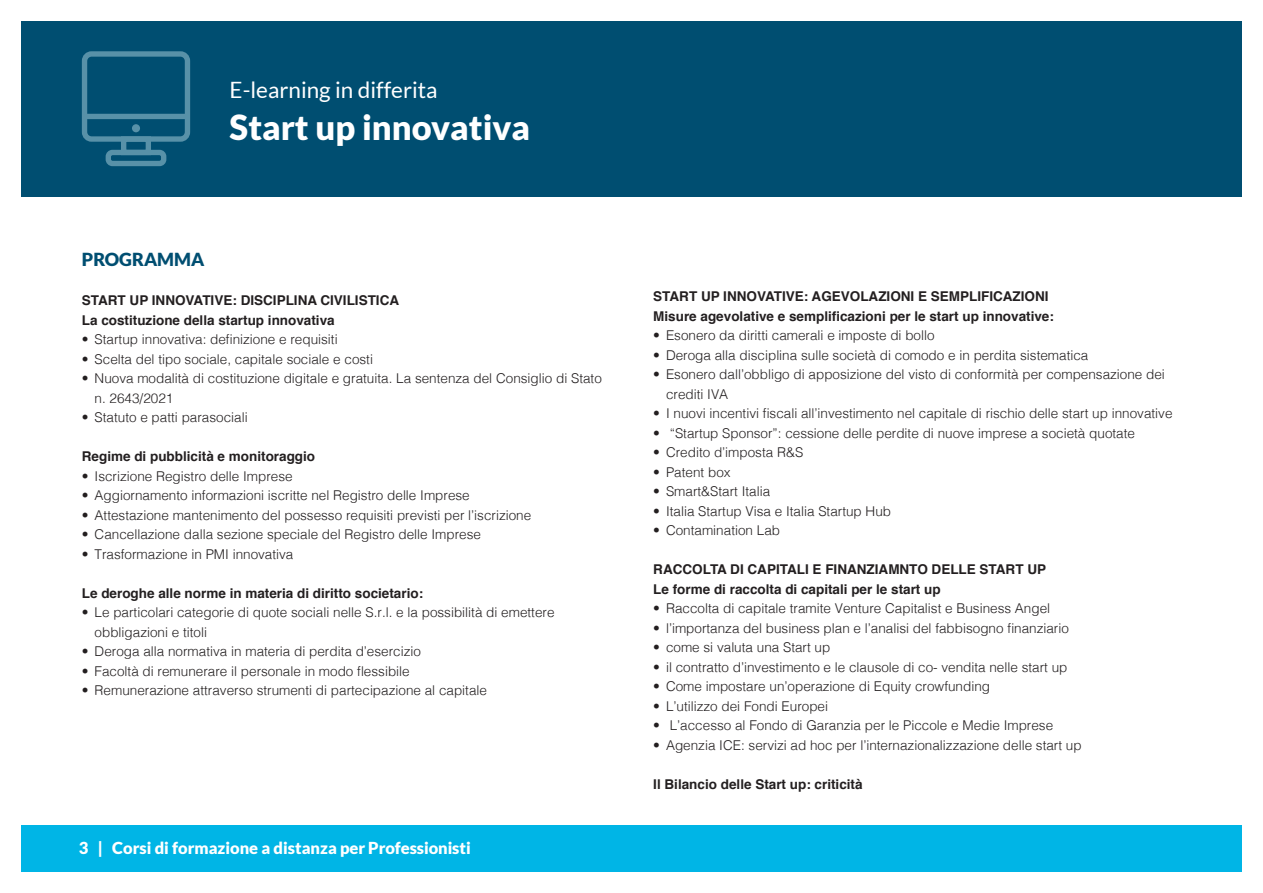
<style>
.page{position:relative;width:1263px;height:893px;background:#fff}
.page>*{position:absolute;margin:0;border:0;box-sizing:border-box;transform-origin:0 0}
.t1{font:900 34.5px "Lato";color:#fff}
.t2{font:22.5px "Lato";color:#fff}
.t3{font:900 18px "Lato";color:#004e71}
.t4{font:900 16.5px "Lato";color:#fff}
.t5{font:300 13.5px/19.5px "Helvetica";color:#231f20}
.t6{font:700 13.5px "Helvetica";color:#231f20}
</style>
<div class="page">
<div style="left:21px;top:825px;width:1221px;height:47px;background:#00b5e6"></div>
<div style="left:21px;top:21px;width:1221px;height:176px;background:#004e71"></div>
<div style="left:82px;top:51px;width:108px;height:91px;border:5px solid #5891a8;border-radius:7px"></div>
<div style="left:85px;top:114px;width:102px;height:5px;background:#5891a8"></div>
<div style="left:132px;top:124px;width:8px;height:8px;background:#5891a8;border-radius:50%"></div>
<div style="left:121px;top:136px;width:30px;height:19px;border:5px solid #5891a8"></div>
<div style="left:106px;top:150px;width:60px;height:16px;border:5px solid #5891a8;border-radius:4px"></div>
<p class="t2" style="left:230px;top:77px;width:210px">E-learning in differita</p>
<p class="t1" style="left:230px;top:108px;width:302px">Start up innovativa</p>
<p class="t3" style="left:82px;top:249px;width:124px">PROGRAMMA</p>
<p class="t6" style="left:82px;top:290px;width:319px">START UP INNOVATIVE: DISCIPLINA CIVILISTICA</p>
<p class="t6" style="left:82px;top:309px;width:254px">La costituzione della startup innovativa</p>
<p class="t5" style="left:82px;top:329px;width:257px">• Startup innovativa: definizione e requisiti</p>
<p class="t5" style="left:82px;top:348px;width:293px">• Scelta del tipo sociale, capitale sociale e costi</p>
<p class="t5" style="left:95px;top:368px;width:509px;text-indent:-13px">• Nuova modalità di costituzione digitale e gratuita. La sentenza del Consiglio di Stato n. 2643/2021</p>
<p class="t5" style="left:82px;top:407px;width:167px">• Statuto e patti parasociali</p>
<p class="t6" style="left:82px;top:446px;width:235px">Regime di pubblicità e monitoraggio</p>
<p class="t5" style="left:82px;top:465px;width:212px">• Iscrizione Registro delle Imprese</p>
<p class="t5" style="left:82px;top:485px;width:389px">• Aggiornamento informazioni iscritte nel Registro delle Imprese</p>
<p class="t5" style="left:82px;top:504px;width:451px">• Attestazione mantenimento del possesso requisiti previsti per l’iscrizione</p>
<p class="t5" style="left:82px;top:524px;width:401px">• Cancellazione dalla sezione speciale del Registro delle Imprese</p>
<p class="t5" style="left:82px;top:543px;width:213px">• Trasformazione in PMI innovativa</p>
<p class="t6" style="left:82px;top:582px;width:343px">Le deroghe alle norme in materia di diritto societario:</p>
<p class="t5" style="left:95px;top:602px;width:461px;text-indent:-13px">• Le particolari categorie di quote sociali nelle S.r.l. e la possibilità di emettere obbligazioni e titoli</p>
<p class="t5" style="left:82px;top:641px;width:341px">• Deroga alla normativa in materia di perdita d’esercizio</p>
<p class="t5" style="left:82px;top:660px;width:329px">• Facoltà di remunerare il personale in modo flessibile</p>
<p class="t5" style="left:82px;top:680px;width:407px">• Remunerazione attraverso strumenti di partecipazione al capitale</p>
<p class="t4" style="left:79px;top:838px;width:394px">3 | Corsi di formazione a distanza per Professionisti</p>
<p class="t6" style="left:653px;top:285px;width:397px">START UP INNOVATIVE: AGEVOLAZIONI E SEMPLIFICAZIONI</p>
<p class="t6" style="left:653px;top:305px;width:402px">Misure agevolative e semplificazioni per le start up innovative:</p>
<p class="t5" style="left:653px;top:325px;width:283px">• Esonero da diritti camerali e imposte di bollo</p>
<p class="t5" style="left:653px;top:344px;width:437px">• Deroga alla disciplina sulle società di comodo e in perdita sistematica</p>
<p class="t5" style="left:666px;top:364px;width:500px;text-indent:-13px">• Esonero dall’obbligo di apposizione del visto di conformità per compensazione dei crediti IVA</p>
<p class="t5" style="left:653px;top:403px;width:521px">• I nuovi incentivi fiscali all’investimento nel capitale di rischio delle start up innovative</p>
<p class="t5" style="left:653px;top:422px;width:483px">• “Startup Sponsor”: cessione delle perdite di nuove imprese a società quotate</p>
<p class="t5" style="left:653px;top:442px;width:152px">• Credito d’imposta R&amp;S</p>
<p class="t5" style="left:653px;top:461px;width:79px">• Patent box</p>
<p class="t5" style="left:653px;top:481px;width:119px">• Smart&amp;Start Italia</p>
<p class="t5" style="left:653px;top:500px;width:239px">• Italia Startup Visa e Italia Startup Hub</p>
<p class="t5" style="left:653px;top:520px;width:128px">• Contamination Lab</p>
<p class="t6" style="left:653px;top:558px;width:394px">RACCOLTA DI CAPITALI E FINANZIAMNTO DELLE START UP</p>
<p class="t6" style="left:653px;top:578px;width:289px">Le forme di raccolta di capitali per le start up</p>
<p class="t5" style="left:653px;top:598px;width:398px">• Raccolta di capitale tramite Venture Capitalist e Business Angel</p>
<p class="t5" style="left:653px;top:617px;width:417px">• l’importanza del business plan e l’analisi del fabbisogno finanziario</p>
<p class="t5" style="left:653px;top:637px;width:179px">• come si valuta una Start up</p>
<p class="t5" style="left:653px;top:656px;width:416px">• il contratto d’investimento e le clausole di co- vendita nelle start up</p>
<p class="t5" style="left:653px;top:676px;width:338px">• Come impostare un’operazione di Equity crowfunding</p>
<p class="t5" style="left:653px;top:695px;width:176px">• L’utilizzo dei Fondi Europei</p>
<p class="t5" style="left:653px;top:715px;width:401px">• L’accesso al Fondo di Garanzia per le Piccole e Medie Imprese</p>
<p class="t5" style="left:653px;top:734px;width:430px">• Agenzia ICE: servizi ad hoc per l’internazionalizzazione delle start up</p>
<p class="t6" style="left:653px;top:773px;width:211px">Il Bilancio delle Start up: criticità</p>
</div>
